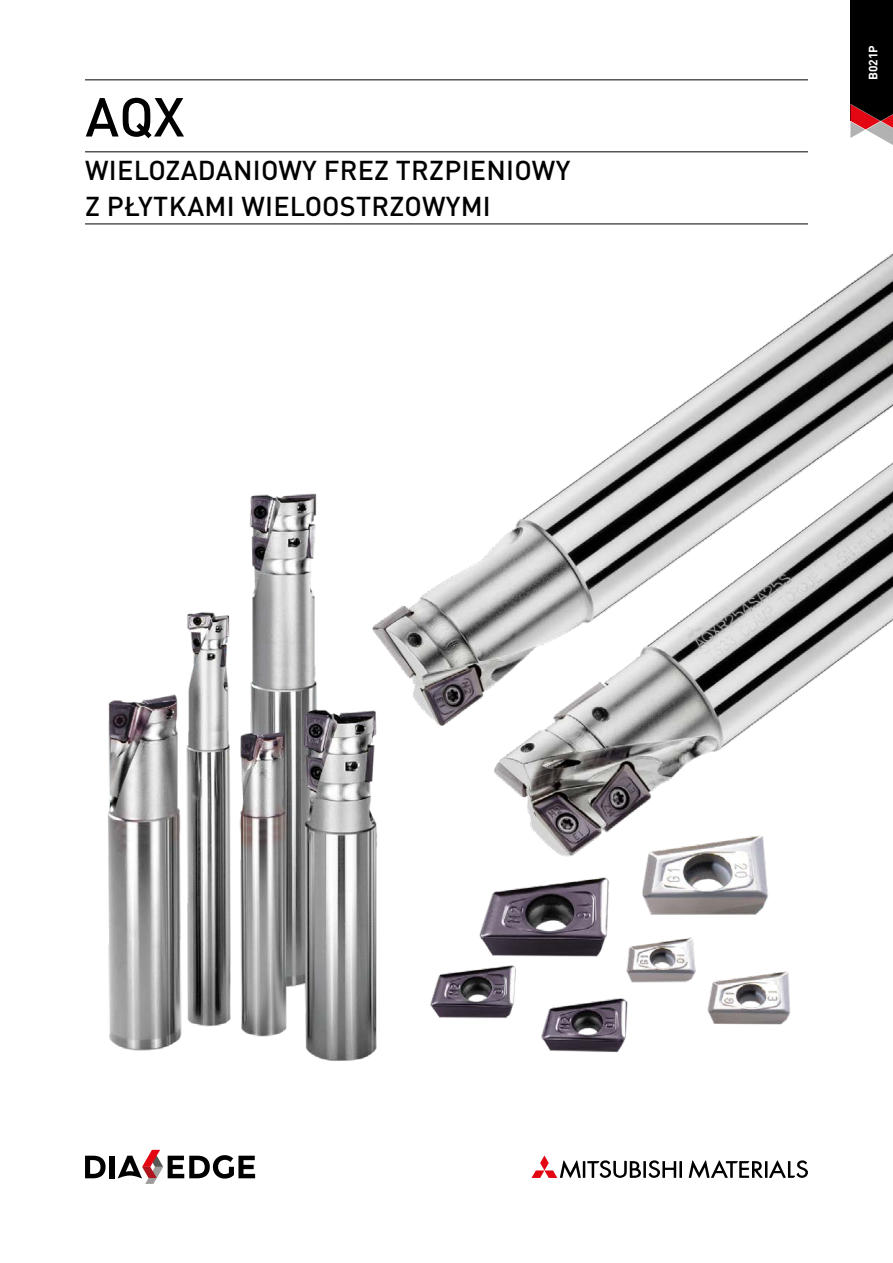
<style>
.page{position:relative;width:893px;height:1263px;background:#fff}
.page>*{position:absolute;margin:0;border:0;box-sizing:border-box;transform-origin:0 0}
.MHG_Headline_36_36pt{font:500 54px "DIN Pro";color:#000}
.MHG_Subline_18_24pt{font:500 27px/36px "DIN Pro";letter-spacing:.01em;color:#000}
.MHG_Register_Marker{font:700 12px "DIN Pro";color:#fff}
</style>
<div class="page">
<img style="left:107px;top:253px;width:786px;height:808px">
<div style="left:850px;top:0;width:43px;height:121px;background:#000"></div>
<svg style="left:850px;top:104px;width:43px;height:41px"></svg>
<hr style="left:679px;top:1161px;width:3px;height:17px;background:#000">
<hr style="left:643px;top:1161px;width:3px;height:17px;background:#000">
<svg style="left:649px;top:1160px;width:27px;height:18px"></svg>
<svg style="left:689px;top:1160px;width:119px;height:18px"></svg>
<svg style="left:531px;top:1155px;width:110px;height:23px"></svg>
<svg style="left:85px;top:1156px;width:21px;height:22px"></svg>
<div style="left:110px;top:1156px;width:5px;height:22px;background:#000"></div>
<svg style="left:118px;top:1150px;width:137px;height:34px"></svg>
<hr style="left:85px;top:79px;width:723px;height:1px;background:#000">
<hr style="left:85px;top:151px;width:723px;height:1px;background:#000">
<hr style="left:85px;top:224px;width:723px;height:1px;background:#000">
<p class="MHG_Headline_36_36pt" style="left:85px;top:73px;width:101px">AQX</p>
<p class="MHG_Subline_18_24pt" style="left:85px;top:149px;width:487px">WIELOZADANIOWY FREZ TRZPIENIOWY<br>Z PŁYTKAMI WIELOOSTRZOWYMI</p>
<p class="MHG_Register_Marker" style="left:863px;top:80px;width:37px;rotate:-90deg">B021P</p>
</div>
